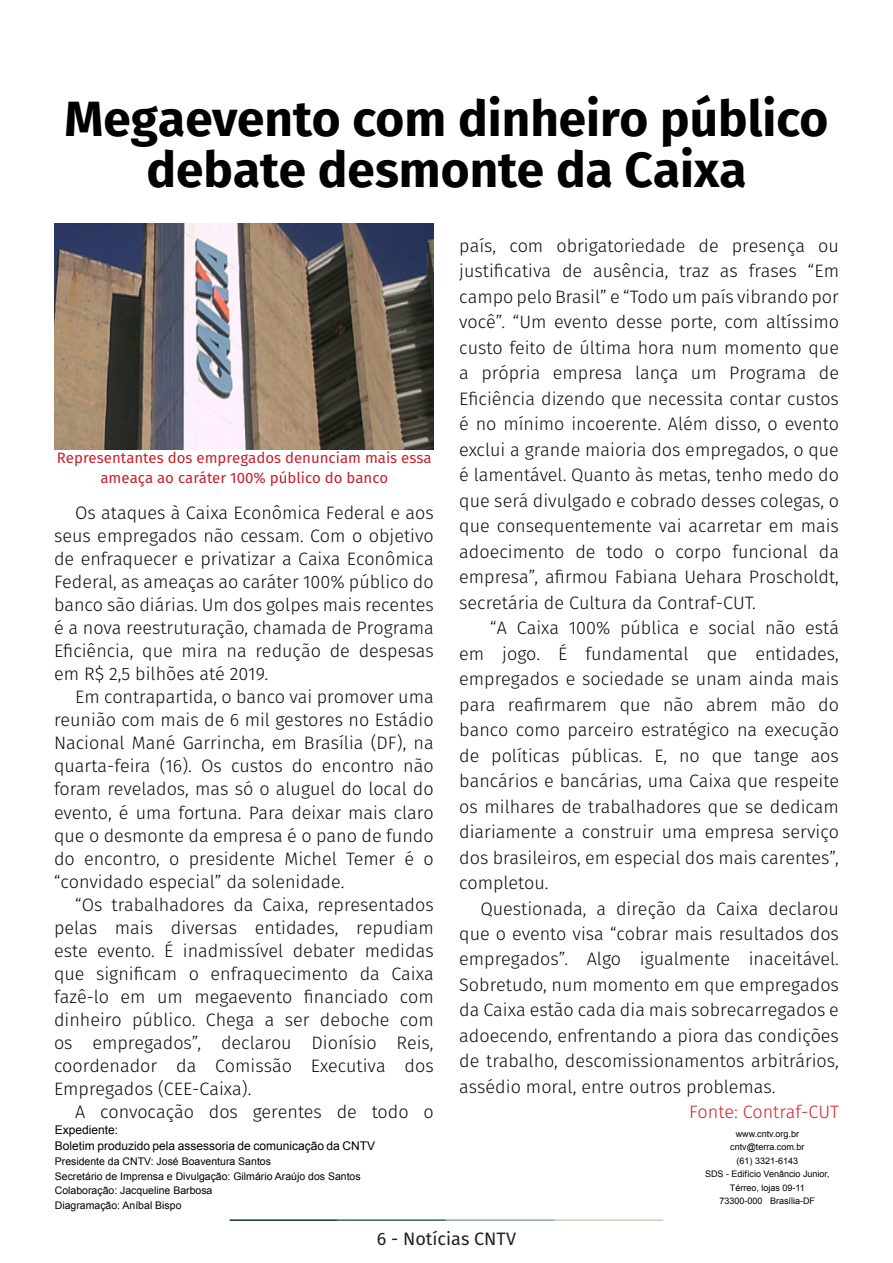
<style>
.page{position:relative;width:893px;height:1263px;background:#fff}
.page>*{position:absolute;margin:0;border:0;box-sizing:border-box;transform-origin:0 0}
.t1{font:700 49.5px/51px "Fira Sans";color:#000001;text-align:center}
.t2{font:300 18px/25.5px "Fira Sans";color:#080d0b;text-align:justify}
.t3{font:300 18px "Fira Sans";color:#d1232a}
.t4{font:18px "Fira Sans";color:#231f20}
.t5{font:15px/19.5px "Fira Sans";color:#c6202d;text-align:center}
.t6{font:12px "Arial";color:#000}
.t7{font:10.5px "Arial";color:#000}
.t8{font:9px/13.5px "Arial";color:#000;text-align:center}
</style>
<div class="page">
<hr style="left:230px;top:1219px;width:107px;height:2px;background:#0e323f">
<hr style="left:337px;top:1219px;width:109px;height:2px;background:#3a5f6d">
<hr style="left:446px;top:1219px;width:109px;height:2px;background:#87a59a">
<hr style="left:555px;top:1219px;width:108px;height:2px;background:#c6d5b7">
<img style="left:54px;top:223px;width:380px;height:226px">
<p class="t1" style="left:64px;top:90px;width:765px">Megaevento com dinheiro público debate desmonte da Caixa</p>
<p class="t5" style="left:57px;top:448px;width:376px">Representantes dos empregados denunciam mais essa ameaça ao caráter 100% público do banco</p>
<p class="t2" style="left:54px;top:501px;width:381px;line-height:23.1px;text-indent:21px">Os ataques à Caixa Econômica Federal e aos seus empregados não cessam. Com o objetivo de enfraquecer e privatizar a Caixa Econômica Federal, as ameaças ao caráter 100% público do banco são diárias. Um dos golpes mais recentes é a nova reestruturação, chamada de Programa Eficiência, que mira na redução de despesas em R$ 2,5 bilhões até 2019.</p>
<p class="t2" style="left:54px;top:685px;width:381px;line-height:23.1px;text-indent:21px">Em contrapartida, o banco vai promover uma reunião com mais de 6 mil gestores no Estádio Nacional Mané Garrincha, em Brasília (DF), na quarta-feira (16). Os custos do encontro não foram revelados, mas só o aluguel do local do evento, é uma fortuna. Para deixar mais claro que o desmonte da empresa é o pano de fundo do encontro, o presidente Michel Temer é o “convidado especial” da solenidade.</p>
<p class="t2" style="left:54px;top:893px;width:381px;line-height:23.1px;text-indent:21px">“Os trabalhadores da Caixa, representados pelas mais diversas entidades, repudiam este evento. É inadmissível debater medidas que significam o enfraquecimento da Caixa fazê-lo em um megaevento financiado com dinheiro público. Chega a ser deboche com os empregados”, declarou Dionísio Reis, coordenador da Comissão Executiva dos Empregados (CEE-Caixa).</p>
<p class="t2" style="left:75px;top:1099px;width:360px">A convocação dos gerentes de todo o</p>
<p class="t6" style="left:55px;top:1122px;width:65px">Expediente:</p>
<p class="t6" style="left:55px;top:1138px;width:322px">Boletim produzido pela assessoria de comunicação da CNTV</p>
<p class="t7" style="left:55px;top:1154px;width:218px">Presidente da CNTV: José Boaventura Santos</p>
<p class="t7" style="left:55px;top:1169px;width:307px">Secretário de Imprensa e Divulgação: Gilmário Araújo dos Santos</p>
<p class="t7" style="left:55px;top:1184px;width:159px">Colaboração: Jacqueline Barbosa</p>
<p class="t7" style="left:55px;top:1198px;width:128px">Diagramação: Aníbal Bispo</p>
<p class="t2" style="left:459px;top:233px;width:381px">país, com obrigatoriedade de presença ou justificativa de ausência, traz as frases “Em campo pelo Brasil” e “Todo um país vibrando por você”. “Um evento desse porte, com altíssimo custo feito de última hora num momento que a própria empresa lança um Programa de Eficiência dizendo que necessita contar custos é no mínimo incoerente. Além disso, o evento exclui a grande maioria dos empregados, o que é lamentável. Quanto às metas, tenho medo do que será divulgado e cobrado desses colegas, o que consequentemente vai acarretar em mais adoecimento de todo o corpo funcional da empresa”, afirmou Fabiana Uehara Proscholdt, secretária de Cultura da Contraf-CUT.</p>
<p class="t2" style="left:459px;top:615px;width:381px;text-indent:31px">“A Caixa 100% pública e social não está em jogo. É fundamental que entidades, empregados e sociedade se unam ainda mais para reafirmarem que não abrem mão do banco como parceiro estratégico na execução de políticas públicas. E, no que tange aos bancários e bancárias, uma Caixa que respeite os milhares de trabalhadores que se dedicam diariamente a construir uma empresa serviço dos brasileiros, em especial dos mais carentes”, completou.</p>
<p class="t2" style="left:459px;top:895px;width:381px;text-indent:21px">Questionada, a direção da Caixa declarou que o evento visa “cobrar mais resultados dos empregados”. Algo igualmente inaceitável.<br>Sobretudo, num momento em que empregados da Caixa estão cada dia mais sobrecarregados e adoecendo, enfrentando a piora das condições de trabalho, descomissionamentos arbitrários, assédio moral, entre outros problemas.</p>
<p class="t3" style="left:689px;top:1099px;width:151px">Fonte: Contraf-CUT</p>
<p class="t8" style="left:736px;top:1127px;width:65px">www.cntv.org.br</p>
<p class="t8" style="left:730px;top:1140px;width:76px">cntv@terra.com.br</p>
<p class="t8" style="left:737px;top:1154px;width:63px">(61) 3321-6143</p>
<p class="t8" style="left:705px;top:1167px;width:126px">SDS - Edifício Venâncio Junior,<br>Térreo, lojas 09-11</p>
<p class="t8" style="left:720px;top:1194px;width:97px">73300-000 Brasília-DF</p>
<p class="t4" style="left:377px;top:1225px;width:141px">6 - Notícias CNTV</p>
</div>
